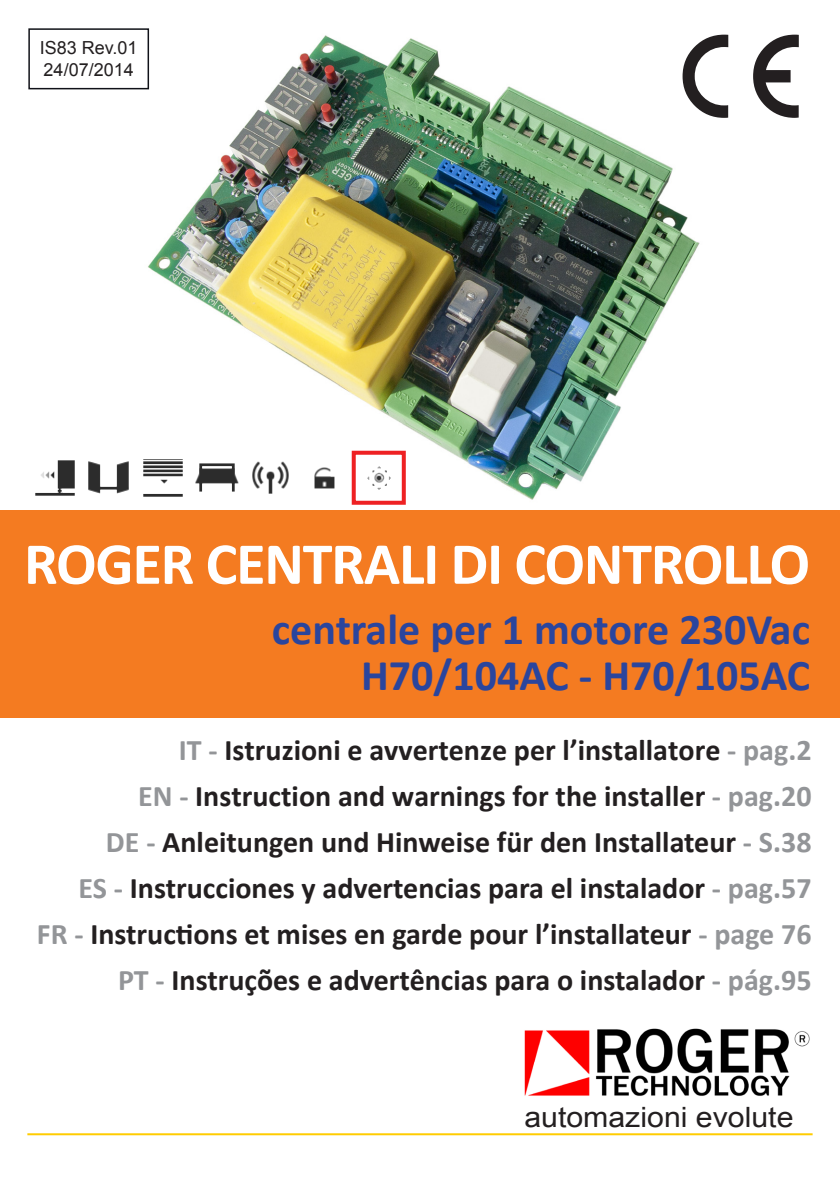
<style>
.page{position:relative;width:840px;height:1191px;background:#fff}
.page>*{position:absolute;margin:0;border:0;box-sizing:border-box;transform-origin:0 0}
.t1{font:700 60px "Calibri";letter-spacing:-.02em;color:#fff}
.t2{font:700 44px "Calibri";color:#2a459d}
.t3{font:700 30px "Calibri";color:#231f20}
.t4{font:28px "Arial";color:#231f20;scale:1.08 1}
.t5{font:18px/22px "Arial";color:#231f20}
.s1{color:#939598}
</style>
<div class="page">
<img style="left:131px;top:29px;width:569px;height:476px">
<div style="left:0;top:510px;width:839px;height:208px;background:#f47b21"></div>
<hr style="left:28px;top:1133px;width:783px;height:2px;background:#fc0">
<div style="left:28px;top:28px;width:121px;height:61px;border:2px solid #101218"></div>
<img style="left:35px;top:451px;width:365px;height:54px">
<div style="left:351px;top:451px;width:54px;height:54px;border:4px solid #ee2123"></div>
<img style="left:524px;top:1028px;width:285px;height:68px">
<svg style="left:682px;top:35px;width:18px;height:83px"></svg>
<p class="t5" style="left:40px;top:37px;width:99px">IS83 Rev.01<br>24/07/2014</p>
<p class="t1" style="left:24px;top:525px;width:787px">ROGER CENTRALI DI CONTROLLO</p>
<p class="t2" style="left:272px;top:601px;width:539px">centrale per 1 motore 230Vac</p>
<p class="t2" style="left:361px;top:647px;width:450px">H70/104AC - H70/105AC</p>
<p class="t3" style="left:179px;top:730px;width:634px"><span class="s1">IT -</span> Istruzioni e avvertenze per l’installatore <span class="s1">- pag.2</span></p>
<p class="t3" style="left:138px;top:776px;width:674px"><span class="s1">EN -</span> Instruction and warnings for the installer <span class="s1">- pag.20</span></p>
<p class="t3" style="left:106px;top:822px;width:706px"><span class="s1">DE -</span> Anleitungen und Hinweise für den Installateur <span class="s1">- S.38</span></p>
<p class="t3" style="left:79px;top:868px;width:734px"><span class="s1">ES -</span> Instrucciones y advertencias para el instalador <span class="s1">- pag.57</span></p>
<p class="t3" style="left:37px;top:914px;width:775px"><span class="s1">FR -</span> Instructions et mises en garde pour l’installateur <span class="s1">- page 76</span></p>
<p class="t3" style="left:118px;top:960px;width:694px"><span class="s1">PT -</span> Instruções e advertências para o instalador <span class="s1">- pág.95</span></p>
<p class="t4" style="left:524px;top:1098px;width:251px">automazioni evolute</p>
</div>
